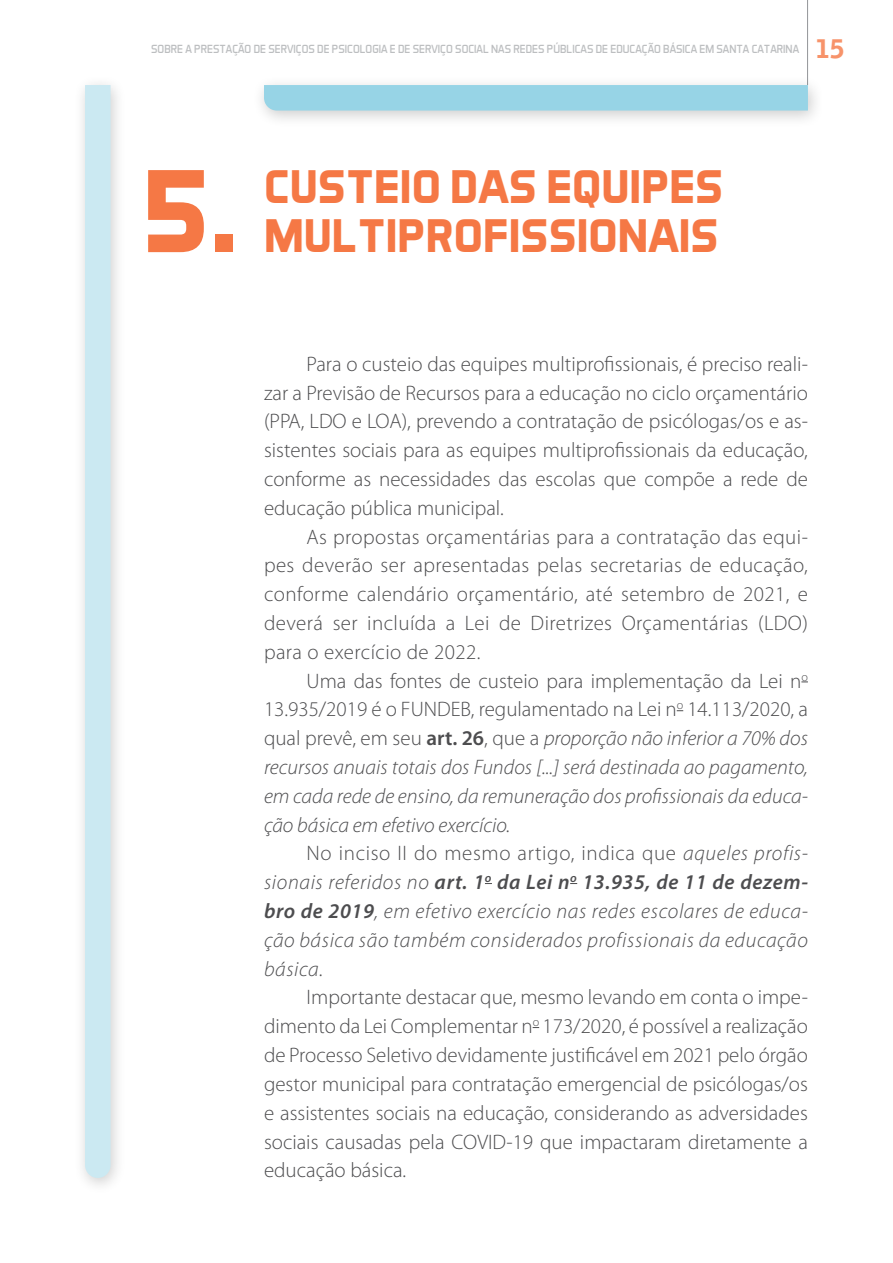
<style>
.page{position:relative;width:893px;height:1263px;background:#fff}
.page>*{position:absolute;margin:0;border:0;box-sizing:border-box;transform-origin:0 0}
.t1{font:700 120px "Aero Matics";color:#f57845}
.t2{font:700 48px "Aero Matics";color:#f57845}
.t3{font:300 21px/28.8px "Myriad Pro";color:#4d4d4f;text-align:justify}
.t4{font:italic 300 21px/28.8px "Myriad Pro";letter-spacing:.005em;color:#4d4d4f;text-align:justify}
.t5{font:12px "Aero Matics";color:#bcbec0}
.s1{font-family:"Bell Gothic Std";font-weight:900;font-size:25.5px;color:#f7936a}
.s2{font-style:normal}
.s3{font-weight:600;font-style:normal}
.s4{font-weight:600}
</style>
<div class="page">
<hr style="left:0;top:0;width:1px;height:1263px;background:#e5dbb8">
<hr style="left:807px;top:0;width:1px;height:85px;background:#939598">
<div style="left:252px;top:74px;width:572px;height:54px;background:#000;opacity:.2"></div>
<div style="left:264px;top:85px;width:544px;height:26px;background:#97d4e6"></div>
<div style="left:73px;top:74px;width:54px;height:1121px;background:#000;opacity:.2"></div>
<div style="left:85px;top:85px;width:26px;height:1093px;background:#cbe9f2"></div>
<p class="t5" style="left:151px;top:42px;width:694px">SOBRE A PRESTAÇÃO DE SERVIÇOS DE PSICOLOGIA E DE SERVIÇO SOCIAL NAS REDES PÚBLICAS DE EDUCAÇÃO BÁSICA EM SANTA CATARINA <span class="s1">15</span></p>
<h1 class="t1" style="left:142px;top:140px;width:98px">5.</h1>
<h2 class="t2" style="left:264px;top:158px;width:461px">CUSTEIO DAS EQUIPES</h2>
<h2 class="t2" style="left:264px;top:208px;width:456px">MULTIPROFISSIONAIS</h2>
<p class="t3" style="left:264px;top:349px;width:545px;text-indent:43px">Para o custeio das equipes multiprofissionais, é preciso reali&shy;zar a Previsão de Recursos para a educação no ciclo orçamentário (PPA, LDO e LOA), prevendo a contratação de psicólogas/os e as&shy;sistentes sociais para as equipes multiprofissionais da educação, conforme as necessidades das escolas que compõe a rede de educação pública municipal.</p>
<p class="t3" style="left:264px;top:522px;width:545px;text-indent:43px">As propostas orçamentárias para a contratação das equi&shy;pes deverão ser apresentadas pelas secretarias de educação, conforme calendário orçamentário, até setembro de 2021, e deverá ser incluída a Lei de Diretrizes Orçamentárias (LDO) para o exercício de 2022.</p>
<p class="t4" style="left:264px;top:667px;width:545px;text-indent:43px"><span class="s2">Uma das fontes de custeio para implementação da Lei n</span><sup>o </sup><span class="s2">13.935/2019 é o FUNDEB, regulamentado na Lei n</span><sup>o</sup> <span class="s2">14.113/2020, a qual prevê, em seu</span> <span class="s3">art. 26</span><span class="s2">, que a</span> proporção não inferior a 70% dos recursos anuais totais dos Fundos [...] será destinada ao pagamento, em cada rede de ensino, da remuneração dos profissionais da educa&shy;ção básica em efetivo exercício.</p>
<p class="t4" style="left:264px;top:840px;width:545px;text-indent:43px"><span class="s2">No inciso II do mesmo artigo, indica que</span> aqueles profis&shy;sionais referidos no <span class="s4">art. 1</span><sup>o</sup> <span class="s4">da Lei n</span><sup>o</sup> <span class="s4">13.935, de 11 de dezem&shy;bro de 2019</span>, em efetivo exercício nas redes escolares de educa&shy;ção básica são também considerados profissionais da educação básica.</p>
<p class="t3" style="left:264px;top:983px;width:545px;text-indent:43px">Importante destacar que, mesmo levando em conta o impe&shy;dimento da Lei Complementar n<sup>o</sup> 173/2020, é possível a realização de Processo Seletivo devidamente justificável em 2021 pelo órgão gestor municipal para contratação emergencial de psicólogas/os e assistentes sociais na educação, considerando as adversidades sociais causadas pela COVID-19 que impactaram diretamente a educação básica.</p>
</div>
